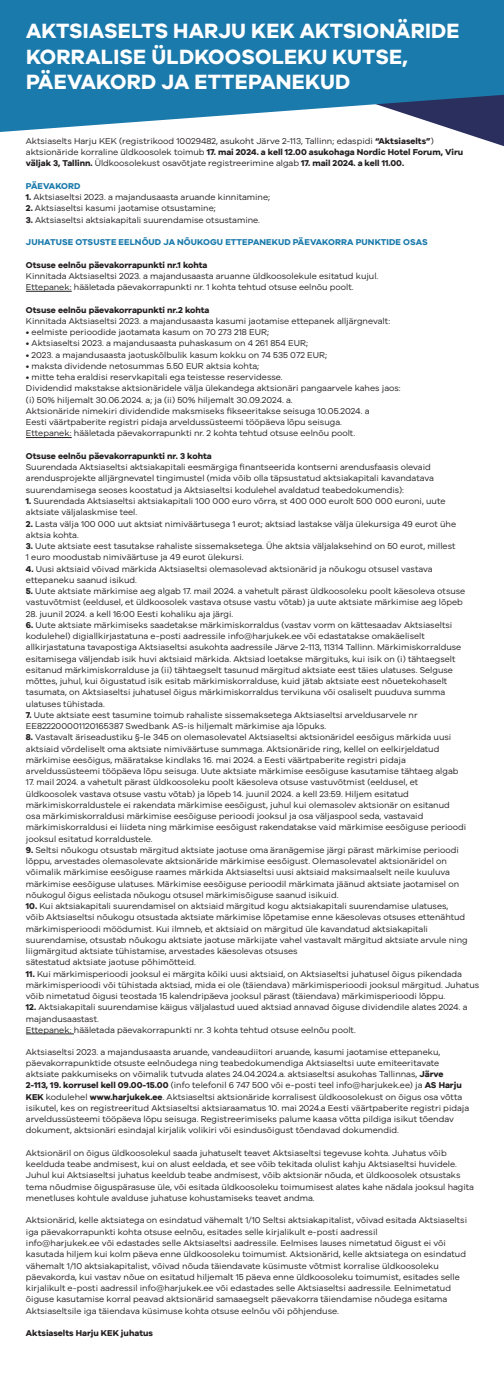
<style>
.page{position:relative;width:504px;height:1375px;background:#fff}
.page>*{position:absolute;margin:0;border:0;box-sizing:border-box;transform-origin:0 0}
.t1{font:700 21.38px/25.6px "Galyon";letter-spacing:.01em;color:#fff}
.t2{font:8.75px/11.2px "Galyon";color:#231f20}
.t3{font:700 8.75px "Galyon";color:#231f20}
.t4{font:700 8.75px "Galyon";letter-spacing:.01em;color:#1a7aac}
.s1{font-weight:700}
</style>
<div class="page">
<svg style="left:461px;top:132px;width:42px;height:14px"></svg>
<svg style="left:0;top:0;width:503px;height:132px;fill:#1a7aac"></svg>
<hr style="left:26px;top:291px;width:46px;height:1px;background:#231f20">
<hr style="left:26px;top:437px;width:46px;height:1px;background:#231f20">
<hr style="left:26px;top:1034px;width:48px;height:1px;background:#231f20">
<h1 class="t1" style="left:26px;top:17px;width:434px">AKTSIASELTS HARJU KEK AKTSIONÄRIDE<br>KORRALISE ÜLDKOOSOLEKU KUTSE,<br>PÄEVAKORD JA ETTEPANEKUD</h1>
<p class="t2" style="left:26px;top:134px;width:438px">Aktsiaselts Harju KEK (registrikood 10029482, asukoht Järve 2-113, Tallinn; edaspidi <span class="s1">“Aktsiaselts”</span>) aktsionäride korraline üldkoosolek toimub <span class="s1">17. mai 2024. a kell 12.00 asukohaga Nordic Hotel Forum, Viru väljak 3, Tallinn.</span> Üldkoosolekust osavõtjate registreerimine algab <span class="s1">17. mail 2024. a kell 11.00.</span></p>
<p class="t4" style="left:26px;top:181px;width:56px">PÄEVAKORD</p>
<p class="t2" style="left:26px;top:191px;width:245px"><span class="s1">1.</span> Aktsiaseltsi 2023. a majandusaasta aruande kinnitamine;</p>
<p class="t2" style="left:26px;top:202px;width:191px"><span class="s1">2.</span> Aktsiaseltsi kasumi jaotamise otsustamine;</p>
<p class="t2" style="left:26px;top:213px;width:235px"><span class="s1">3.</span> Aktsiaseltsi aktsiakapitali suurendamise otsustamine.</p>
<p class="t4" style="left:26px;top:237px;width:403px">JUHATUSE OTSUSTE EELNÕUD JA NÕUKOGU ETTEPANEKUD PÄEVAKORRA PUNKTIDE OSAS</p>
<p class="t3" style="left:26px;top:259px;width:183px">Otsuse eelnõu päevakorrapunkti nr.1 kohta</p>
<p class="t2" style="left:26px;top:269px;width:353px">Kinnitada Aktsiaseltsi 2023. a majandusaasta aruanne üldkoosolekule esitatud kujul.<br>Ettepanek: hääletada päevakorrapunkti nr. 1 kohta tehtud otsuse eelnõu poolt.</p>
<p class="t3" style="left:26px;top:304px;width:185px">Otsuse eelnõu päevakorrapunkti nr.2 kohta</p>
<p class="t2" style="left:26px;top:314px;width:365px">Kinnitada Aktsiaseltsi 2023. a majandusaasta kasumi jaotamise ettepanek alljärgnevalt:</p>
<p class="t2" style="left:26px;top:326px;width:244px">• eelmiste perioodide jaotamata kasum on 70 273 218 EUR;</p>
<p class="t2" style="left:26px;top:337px;width:283px">• Aktsiaseltsi 2023. a majandusaasta puhaskasum on 4 261 854 EUR;</p>
<p class="t2" style="left:26px;top:348px;width:302px">• 2023. a majandusaasta jaotuskõlbulik kasum kokku on 74 535 072 EUR;</p>
<p class="t2" style="left:26px;top:359px;width:234px">• maksta dividende netosummas 5.50 EUR aktsia kohta;</p>
<p class="t2" style="left:26px;top:371px;width:376px">• mitte teha eraldisi reservkapitali ega teistesse reservidesse.<br>Dividendid makstakse aktsionäridele välja ülekandega aktsionäri pangaarvele kahes jaos: (i) 50% hiljemalt 30.06.2024. a; ja (ii) 50% hiljemalt 30.09.2024. a.<br>Aktsionäride nimekiri dividendide maksmiseks fikseeritakse seisuga 10.05.2024. a<br>Eesti väärtpaberite registri pidaja arveldussüsteemi tööpäeva lõpu seisuga.<br>Ettepanek: hääletada päevakorrapunkti nr. 2 kohta tehtud otsuse eelnõu poolt.</p>
<p class="t3" style="left:26px;top:451px;width:187px">Otsuse eelnõu päevakorrapunkti nr. 3 kohta</p>
<p class="t2" style="left:26px;top:461px;width:409px">Suurendada Aktsiaseltsi aktsiakapitali eesmärgiga finantseerida kontserni arendusfaasis olevaid arendusprojekte alljärgnevatel tingimustel (mida võib olla täpsustatud aktsiakapitali kavandatava suurendamisega seoses koostatud ja Aktsiaseltsi kodulehel avaldatud teabedokumendis):</p>
<p class="t2" style="left:26px;top:495px;width:420px"><span class="s1">1.</span> Suurendada Aktsiaseltsi aktsiakapitali 100 000 euro võrra, st 400 000 eurolt 500 000 euroni, uute aktsiate väljalaskmise teel.</p>
<p class="t2" style="left:26px;top:517px;width:431px"><span class="s1">2.</span> Lasta välja 100 000 uut aktsiat nimiväärtusega 1 eurot; aktsiad lastakse välja ülekursiga 49 eurot ühe aktsia kohta.</p>
<p class="t2" style="left:26px;top:540px;width:431px"><span class="s1">3.</span> Uute aktsiate eest tasutakse rahaliste sissemaksetega. Ühe aktsia väljalaksehind on 50 eurot, millest<br>1 euro moodustab nimiväärtuse ja 49 eurot ülekursi.</p>
<p class="t2" style="left:26px;top:562px;width:408px"><span class="s1">4.</span> Uusi aktsiaid võivad märkida Aktsiaseltsi olemasolevad aktsionärid ja nõukogu otsusel vastava ettepaneku saanud isikud.</p>
<p class="t2" style="left:26px;top:585px;width:440px"><span class="s1">5.</span> Uute aktsiate märkimise aeg algab 17. mail 2024. a vahetult pärast üldkoosoleku poolt käesoleva otsuse vastuvõtmist (eeldusel, et üldkoosolek vastava otsuse vastu võtab) ja uute aktsiate märkimise aeg lõpeb</p>
<p class="t2" style="left:26px;top:607px;width:209px">28. juunil 2024. a kell 16:00 Eesti kohaliku aja järgi.</p>
<p class="t2" style="left:26px;top:618px;width:436px"><span class="s1">6.</span> Uute aktsiate märkimiseks saadetakse märkimiskorraldus (vastav vorm on kättesaadav Aktsiaseltsi kodulehel) digiallkirjastatuna e-posti aadressile info@harjukek.ee või edastatakse omakäeliselt allkirjastatuna tavapostiga Aktsiaseltsi asukohta aadressile Järve 2-113, 11314 Tallinn. Märkimiskorralduse esitamisega väljendab isik huvi aktsiaid märkida. Aktsiad loetakse märgituks, kui isik on (i) tähtaegselt esitanud märkimiskorralduse ja (ii) tähtaegselt tasunud märgitud aktsiate eest täies ulatuses. Selguse mõttes, juhul, kui õigustatud isik esitab märkimiskorralduse, kuid jätab aktsiate eest nõuetekohaselt tasumata, on Aktsiaseltsi juhatusel õigus märkimiskorraldus tervikuna või osaliselt puuduva summa ulatuses tühistada.</p>
<p class="t2" style="left:26px;top:708px;width:393px"><span class="s1">7.</span> Uute aktsiate eest tasumine toimub rahaliste sissemaksetega Aktsiaseltsi arveldusarvele nr<br>EE822200001120165387 Swedbank AS-is hiljemalt märkimise aja lõpuks.</p>
<p class="t2" style="left:26px;top:731px;width:433px"><span class="s1">8.</span> Vastavalt äriseadustiku §-le 345 on olemasolevatel Aktsiaseltsi aktsionäridel eesõigus märkida uusi aktsiaid võrdeliselt oma aktsiate nimiväärtuse summaga. Aktsionäride ring, kellel on eelkirjeldatud märkimise eesõigus, määratakse kindlaks 16. mai 2024. a Eesti väärtpaberite registri pidaja arveldussüsteemi tööpäeva lõpu seisuga. Uute aktsiate märkimise eesõiguse kasutamise tähtaeg algab</p>
<p class="t2" style="left:26px;top:776px;width:441px">17. mail 2024. a vahetult pärast üldkoosoleku poolt käesoleva otsuse vastuvõtmist (eeldusel, et üldkoosolek vastava otsuse vastu võtab) ja lõpeb 14. juunil 2024. a kell 23:59. Hiljem esitatud märkimiskorraldustele ei rakendata märkimise eesõigust, juhul kui olemasolev aktsionär on esitanud osa märkimiskorraldusi märkimise eesõiguse perioodi jooksul ja osa väljaspool seda, vastavaid märkimiskorraldusi ei liideta ning märkimise eesõigust rakendatakse vaid märkimise eesõiguse perioodi jooksul esitatud korraldustele.</p>
<p class="t2" style="left:26px;top:843px;width:434px"><span class="s1">9.</span> Seltsi nõukogu otsustab märgitud aktsiate jaotuse oma äranägemise järgi pärast märkimise perioodi lõppu, arvestades olemasolevate aktsionäride märkimise eesõigust. Olemasolevatel aktsionäridel on võimalik märkimise eesõiguse raames märkida Aktsiaseltsi uusi aktsiaid maksimaalselt neile kuuluva märkimise eesõiguse ulatuses. Märkimise eesõiguse perioodil märkimata jäänud aktsiate jaotamisel on nõukogul õigus eelistada nõukogu otsusel märkimisõiguse saanud isikuid.</p>
<p class="t2" style="left:26px;top:900px;width:443px"><span class="s1">10.</span> Kui aktsiakapitali suurendamisel on aktsiaid märgitud kogu aktsiakapitali suurendamise ulatuses, võib Aktsiaseltsi nõukogu otsustada aktsiate märkimise lõpetamise enne käesolevas otsuses ettenähtud märkimisperioodi möödumist. Kui ilmneb, et aktsiaid on märgitud üle kavandatud aktsiakapitali suurendamise, otsustab nõukogu aktsiate jaotuse märkijate vahel vastavalt märgitud aktsiate arvule ning liigmärgitud aktsiate tühistamise, arvestades käesolevas otsuses<br>sätestatud aktsiate jaotuse põhimõtteid.</p>
<p class="t2" style="left:26px;top:967px;width:454px"><span class="s1">11.</span> Kui märkimisperioodi jooksul ei märgita kõiki uusi aktsiaid, on Aktsiaseltsi juhatusel õigus pikendada märkimisperioodi või tühistada aktsiad, mida ei ole (täiendava) märkimisperioodi jooksul märgitud. Juhatus võib nimetatud õigusi teostada 15 kalendripäeva jooksul pärast (täiendava) märkimisperioodi lõppu.</p>
<p class="t2" style="left:26px;top:1001px;width:442px"><span class="s1">12.</span> Aktsiakapitali suurendamise käigus väljalastud uued aktsiad annavad õiguse dividendile alates 2024. a majandusaastast.<br>Ettepanek: hääletada päevakorrapunkti nr. 3 kohta tehtud otsuse eelnõu poolt.</p>
<p class="t2" style="left:26px;top:1045px;width:444px">Aktsiaseltsi 2023. a majandusaasta aruande, vandeaudiitori aruande, kasumi jaotamise ettepaneku, päevakorrapunktide otsuste eelnõudega ning teabedokumendiga Aktsiaseltsi uute emiteeritavate aktsiate pakkumiseks on võimalik tutvuda alates 24.04.2024.a. aktsiaseltsi asukohas Tallinnas, <span class="s1">Järve<br>2-113, 19. korrusel kell 09.00-15.00</span> (info telefonil 6 747 500 või e-posti teel info@harjukek.ee) ja <span class="s1">AS Harju KEK</span> kodulehel <span class="s1">www.harjukek.ee</span>. Aktsiaseltsi aktsionäride korralisest üldkoosolekust on õigus osa võtta isikutel, kes on registreeritud Aktsiaseltsi aktsiaraamatus 10. mai 2024.a Eesti väärtpaberite registri pidaja arveldussüsteemi tööpäeva lõpu seisuga. Registreerimiseks palume kaasa võtta pildiga isikut tõendav dokument, aktsionäri esindajal kirjalik volikiri või esindusõigust tõendavad dokumendid.</p>
<p class="t2" style="left:26px;top:1146px;width:449px">Aktsionäril on õigus üldkoosolekul saada juhatuselt teavet Aktsiaseltsi tegevuse kohta. Juhatus võib keelduda teabe andmisest, kui on alust eeldada, et see võib tekitada olulist kahju Aktsiaseltsi huvidele.<br>Juhul kui Aktsiaseltsi juhatus keeldub teabe andmisest, võib aktsionär nõuda, et üldkoosolek otsustaks tema nõudmise õiguspärasuse üle, või esitada üldkoosoleku toimumisest alates kahe nädala jooksul hagita menetluses kohtule avalduse juhatuse kohustamiseks teavet andma.</p>
<p class="t2" style="left:26px;top:1214px;width:442px">Aktsionärid, kelle aktsiatega on esindatud vähemalt 1/10 Seltsi aktsiakapitalist, võivad esitada Aktsiaseltsi iga päevakorrapunkti kohta otsuse eelnõu, esitades selle kirjalikult e-posti aadressil<br>info@harjukek.ee või edastades selle Aktsiaseltsi aadressile. Eelmises lauses nimetatud õigust ei või kasutada hiljem kui kolm päeva enne üldkoosoleku toimumist. Aktsionärid, kelle aktsiatega on esindatud vähemalt 1/10 aktsiakapitalist, võivad nõuda täiendavate küsimuste võtmist korralise üldkoosoleku päevakorda, kui vastav nõue on esitatud hiljemalt 15 päeva enne üldkoosoleku toimumist, esitades selle kirjalikult e-posti aadressil info@harjukek.ee või edastades selle Aktsiaseltsi aadressile. Eelnimetatud õiguse kasutamise korral peavad aktsionärid samaaegselt päevakorra täiendamise nõudega esitama Aktsiaseltsile iga täiendava küsimuse kohta otsuse eelnõu või põhjenduse.</p>
<p class="t3" style="left:26px;top:1327px;width:128px">Aktsiaselts Harju KEK juhatus</p>
</div>
